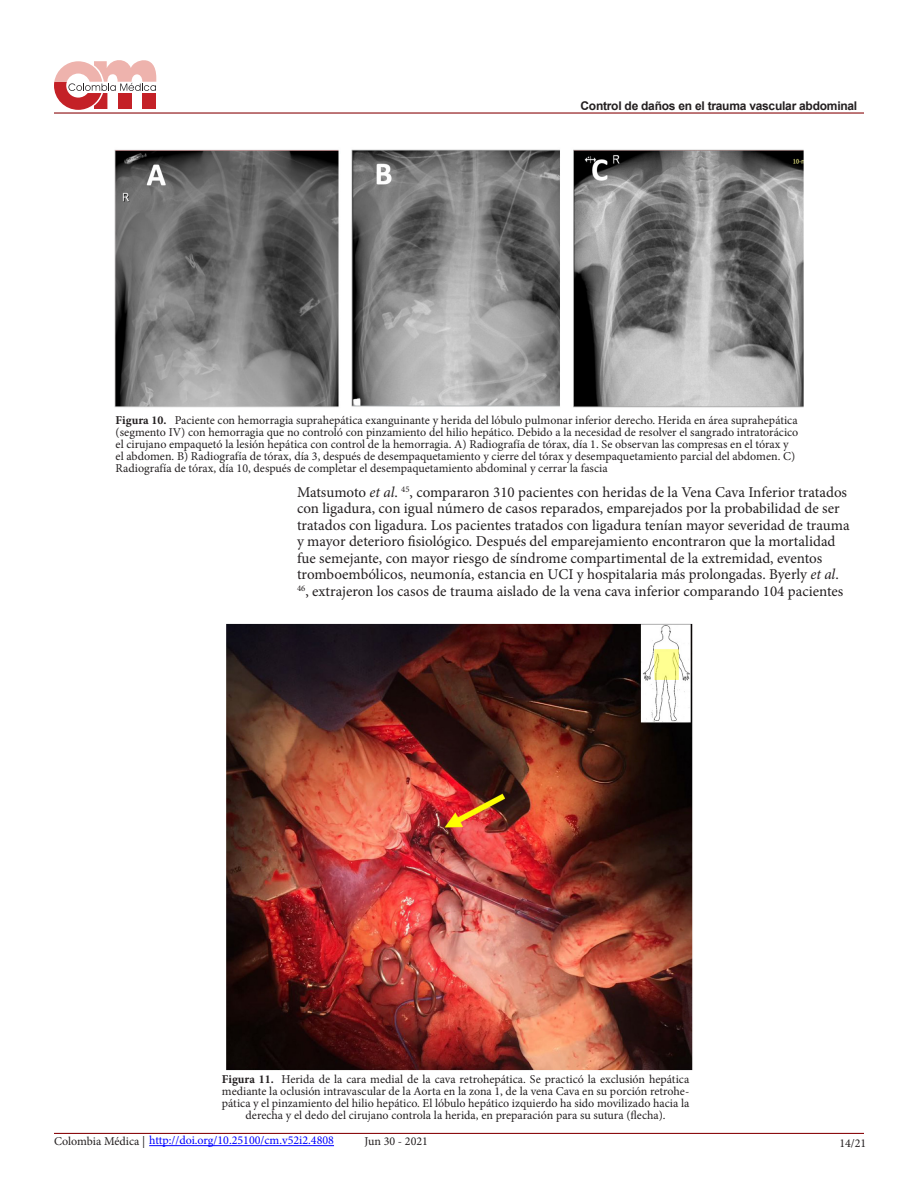
<style>
.page{position:relative;width:918px;height:1188px;background:#fff}
.page>*{position:absolute;margin:0;border:0;box-sizing:border-box;transform-origin:0 0}
.t1{font:15px/16.5px "Minion Pro";color:#231f20}
.t2{font:12px/12px "Minion Pro";color:#231f20}
.t3{font:12px "Minion Pro";color:#00f}
.t4{font:700 12px "Arial";letter-spacing:-.02em;color:#231f20}
.s1{font-weight:700}
.s2{font-style:italic}
.s3{color:#231f20}
</style>
<div class="page">
<hr style="left:54px;top:112px;width:810px;height:2px;background:#8b0d10">
<hr style="left:54px;top:1133px;width:810px;height:1px;background:#8b0d10">
<svg style="left:54px;top:60px;width:102px;height:50px"></svg>
<hr style="left:149px;top:1145px;width:185px;height:1px;background:#00f">
<img style="left:114px;top:149px;width:690px;height:259px">
<img style="left:226px;top:623px;width:467px;height:448px">
<p class="t4" style="left:580px;top:97px;width:278px">Control de daños en el trauma vascular abdominal</p>
<p class="t2" style="left:116px;top:414px;width:684px"><span class="s1">Figura 10.</span> Paciente con hemorragia suprahepática exanguinante y herida del lóbulo pulmonar inferior derecho. Herida en área suprahepática (segmento IV) con hemorragia que no controló con pinzamiento del hilio hepático. Debido a la necesidad de resolver el sangrado intratorácico el cirujano empaquetó la lesión hepática con control de la hemorragia. A) Radiografía de tórax, día 1. Se observan las compresas en el tórax y el abdomen. B) Radiografía de tórax, día 3, después de desempaquetamiento y cierre del tórax y desempaquetamiento parcial del abdomen. C)<br>Radiografía de tórax, día 10, después de completar el desempaquetamiento abdominal y cerrar la fascia</p>
<p class="t1" style="left:297px;top:484px;width:554px">Matsumoto <span class="s2">et al</span>. <sup>45</sup>, compararon 310 pacientes con heridas de la Vena Cava Inferior tratados con ligadura, con igual número de casos reparados, emparejados por la probabilidad de ser tratados con ligadura. Los pacientes tratados con ligadura tenían mayor severidad de trauma y mayor deterioro fisiológico. Después del emparejamiento encontraron que la mortalidad fue semejante, con mayor riesgo de síndrome compartimental de la extremidad, eventos tromboembólicos, neumonía, estancia en UCI y hospitalaria más prolongadas. Byerly <span class="s2">et al</span>.<br><sup>46</sup>, extrajeron los casos de trauma aislado de la vena cava inferior comparando 104 pacientes</p>
<p class="t2" style="left:222px;top:1073px;width:469px;text-align:center"><span class="s1">Figura 11.</span> Herida de la cara medial de la cava retrohepática. Se practicó la exclusión hepática mediante la oclusión intravascular de la Aorta en la zona 1, de la vena Cava en su porción retrohe&shy;pática y el pinzamiento del hilio hepático. El lóbulo hepático izquierdo ha sido movilizado hacia la derecha y el dedo del cirujano controla la herida, en preparación para su sutura (flecha).</p>
<p class="t3" style="left:54px;top:1133px;width:282px"><span class="s3">Colombia Médica |</span> http://doi.org/10.25100/cm.v52i2.4808</p>
<p class="t2" style="left:364px;top:1135px;width:65px">Jun 30 - 2021</p>
<p class="t2" style="left:840px;top:1137px;width:28px">14/21</p>
</div>
